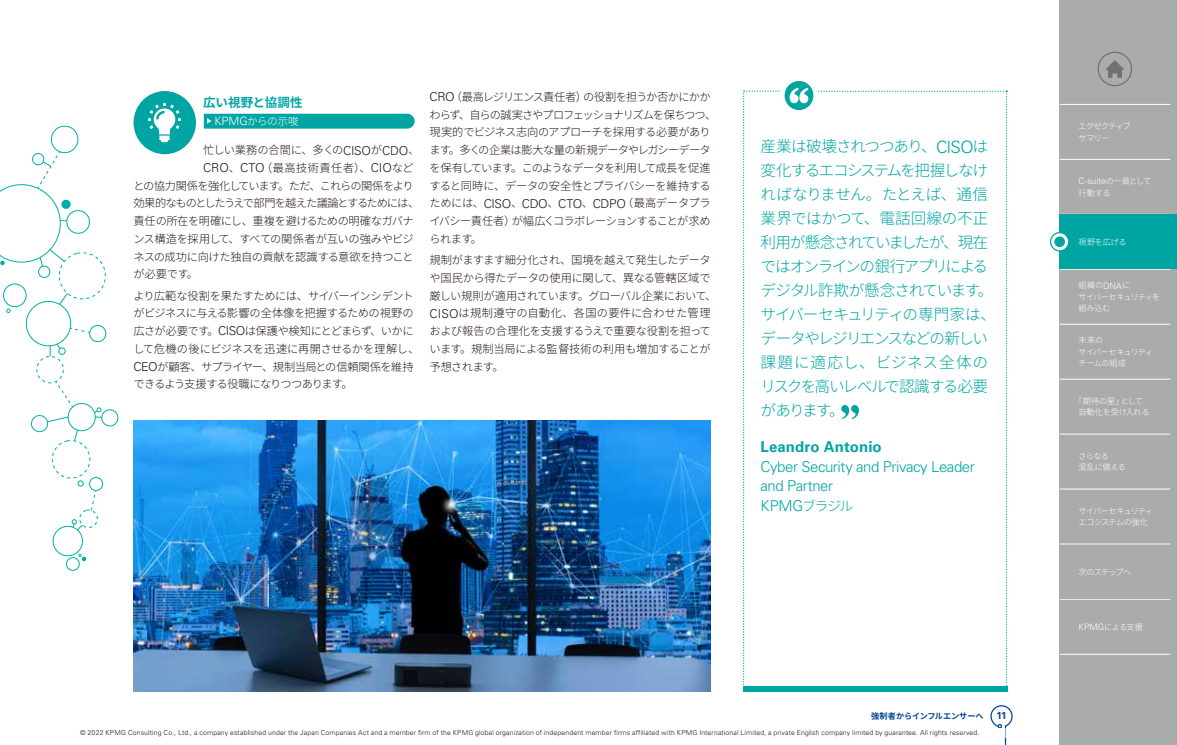
<style>
.page{position:relative;width:1177px;height:745px;background:#fff}
.page>*{position:absolute;margin:0;border:0;box-sizing:border-box;transform-origin:0 0}
.t1{font:300 15.62px/23.9px "Noto Sans CJ Kjp";letter-spacing:-.075em;color:#00a5a3}
.t2{font:300 15px/19.5px "Univers LT Std";letter-spacing:-.03em;color:#00a5a3}
.t3{font:700 15px "Univers LT Std";letter-spacing:.005em;color:#00a5a3}
.t4{font:700 12.5px "Noto Sans CJ Kjp";letter-spacing:.015em;color:#00a5a3}
.t5{font:300 11.25px/17.8px "Noto Sans CJ Kjp";letter-spacing:-.045em;color:#221815}
.t6{font:300 11.25px "Noto Sans CJ Kjp";letter-spacing:-.095em;color:#221815}
.t7{font:300 11.25px "Noto Sans CJ Kjp";letter-spacing:-.075em;color:#221815}
.t8{font:300 11.25px "Noto Sans CJ Kjp";letter-spacing:-.015em;color:#221815}
.t9{font:300 11.25px "Noto Sans CJ Kjp";letter-spacing:.03em;color:#221815}
.t10{font:300 10.62px "Noto Sans CJ Kjp";letter-spacing:-.04em;color:#fff}
.t11{font:700 10px "Univers LT Std";color:#004595}
.t12{font:300 8.88px "Univers LT Std";letter-spacing:-.015em;color:#fff}
.t13{font:300 8.12px/11.5px "Noto Sans CJ Kjp";letter-spacing:-.06em;color:#fff}
.t14{font:300 8.12px/11.5px "Noto Sans CJ Kjp";letter-spacing:-.025em;color:#fff}
.t15{font:700 8.12px "Noto Sans CJ Kjp";letter-spacing:-.005em;color:#004595}
.t16{font:300 8.12px/11.5px "Noto Sans CJ Kjp";letter-spacing:-.09em;color:#fff}
.t17{font:300 8.12px "Noto Sans CJ Kjp";letter-spacing:-.095em;color:#fff}
.t18{font:300 6.88px "Univers LT Std";letter-spacing:.02em;color:#221815}
.s1{font-family:"Univers LT Std";font-size:11.62px}
.s2{font-family:"Univers LT Std";font-size:12.25px}
.s3{font-family:"Univers LT Std";font-size:17px}
.s4{font-family:"Noto Sans CJ Kjp";font-size:13.75px}
.s5{font-family:"Noto Sans CJ Kjp";font-size:8.12px}
.s6{font-family:"Univers LT Std";font-size:8.88px}
</style>
<div class="page">
<svg style="left:782px;top:78px;width:33px;height:34px"></svg>
<div style="left:779px;top:76px;width:39px;height:39px;border:5px solid #fff;border-radius:50%"></div>
<img style="left:133px;top:420px;width:577px;height:271px">
<svg style="left:0;top:125px;width:119px;height:446px"></svg>
<div style="left:204px;top:114px;width:210px;height:14px;background:#00a5a3"></div>
<div style="left:133px;top:91px;width:63px;height:63px;background:#00a5a3;border-radius:50%"></div>
<svg style="left:148px;top:103px;width:33px;height:39px"></svg>
<svg style="left:743px;top:87px;width:264px;height:604px"></svg>
<svg style="left:990px;top:705px;width:23px;height:39px"></svg>
<div style="left:0;top:727px;width:1059px;height:10px;background:#fff"></div>
<div style="left:1059px;top:0;width:117px;height:744px;background:#aaabab"></div>
<hr style="left:1059px;top:653px;width:111px;height:1px;background:#fff">
<hr style="left:1059px;top:598px;width:111px;height:1px;background:#fff">
<hr style="left:1059px;top:159px;width:111px;height:1px;background:#fff">
<hr style="left:1059px;top:378px;width:111px;height:1px;background:#fff">
<hr style="left:1059px;top:269px;width:111px;height:1px;background:#fff">
<hr style="left:1059px;top:488px;width:111px;height:1px;background:#fff">
<hr style="left:1059px;top:433px;width:111px;height:1px;background:#fff">
<hr style="left:1059px;top:324px;width:111px;height:1px;background:#fff">
<hr style="left:1059px;top:543px;width:111px;height:1px;background:#fff">
<hr style="left:1059px;top:104px;width:111px;height:1px;background:#fff">
<div style="left:1097px;top:52px;width:35px;height:34px;border:1px solid #727171;border-radius:50%"></div>
<svg style="left:1106px;top:60px;width:18px;height:18px"></svg>
<div style="left:1059px;top:214px;width:117px;height:55px;background:#00a5a3"></div>
<svg style="left:1050px;top:232px;width:18px;height:19px"></svg>
<div style="left:1049px;top:232px;width:20px;height:19px;border:1px solid #00a5a3;border-radius:50%"></div>
<div style="left:1054px;top:236px;width:10px;height:11px;background:#00a5a3;border-radius:50%"></div>
<p class="t4" style="left:203px;top:96px;width:101px">広い視野と協調性</p>
<p class="t10" style="left:214px;top:115px;width:86px"><span class="s1">KPMG</span>からの示唆</p>
<p class="t8" style="left:203px;top:144px;width:218px">忙しい業務の合間に、多くの<span class="s2">CISO</span>が<span class="s2">CDO</span>、</p>
<p class="t9" style="left:203px;top:161px;width:212px"><span class="s2">CRO</span>、<span class="s2">CTO</span>（最高技術責任者）、<span class="s2">CIO</span>など</p>
<p class="t7" style="left:133px;top:179px;width:282px">との協力関係を強化しています。ただ、これらの関係をより</p>
<p class="t6" style="left:133px;top:197px;width:287px">効果的なものとしたうえで部門を越えた議論とするためには、</p>
<p class="t5" style="left:133px;top:212px;width:281px">責任の所在を明確にし、重複を避けるための明確なガバナ</p>
<p class="t5" style="left:133px;top:230px;width:282px">ンス構造を採用して、すべての関係者が互いの強みやビジ</p>
<p class="t5" style="left:133px;top:248px;width:281px">ネスの成功に向けた独自の貢献を認識する意欲を持つこと</p>
<p class="t5" style="left:133px;top:265px;width:66px">が必要です。</p>
<p class="t5" style="left:133px;top:287px;width:287px">より広範な役割を果たすためには、サイバーインシデントがビジネスに与える影響の全体像を把握するための視野の広さが必要です。<span class="s2">CISO</span>は保護や検知にとどまらず、いかにして危機の後にビジネスを迅速に再開させるかを理解し、<br><span class="s2">CEO</span>が顧客、サプライヤー、規制当局との信頼関係を維持できるよう支援する役職になりつつあります。</p>
<p class="t5" style="left:429px;top:88px;width:288px"><span class="s2">CRO</span>（最高レジリエンス責任者）の役割を担うか否かにかかわらず、自らの誠実さやプロフェッショナリズムを保ちつつ、現実的でビジネス志向のアプローチを採用する必要があります。多くの企業は膨大な量の新規データやレガシーデータを保有しています。このようなデータを利用して成長を促進すると同時に、データの安全性とプライバシーを維持するためには、<span class="s2">CISO</span>、<span class="s2">CDO</span>、<span class="s2">CTO</span>、<span class="s2">CDPO</span>（最高データプライバシー責任者）が幅広くコラボレーションすることが求められます。</p>
<p class="t5" style="left:429px;top:251px;width:288px">規制がますます細分化され、国境を越えて発生したデータや国民から得たデータの使用に関して、異なる管轄区域で厳しい規則が適用されています。グローバル企業において、<br><span class="s2">CISO</span>は規制遵守の自動化、各国の要件に合わせた管理および報告の合理化を支援するうえで重要な役割を担っています。規制当局による監督技術の利用も増加することが予想されます。</p>
<h1 class="t1" style="left:760px;top:135px;width:237px">産業は破壊されつつあり、<span class="s3">CISO</span>は変化するエコシステムを把握しなければなりません。たとえば、通信業界ではかつて、電話回線の不正利用が懸念されていましたが、現在ではオンラインの銀行アプリによるデジタル詐欺が懸念されています。サイバーセキュリティの専門家は、データやレジリエンスなどの新しい課題に適応し、ビジネス全体のリスクを高いレベルで認識する必要があります。</h1>
<h2 class="t3" style="left:760px;top:438px;width:123px">Leandro Antonio</h2>
<h2 class="t2" style="left:760px;top:456px;width:216px">Cyber Security and Privacy Leader and Partner<br>KPMG<span class="s4">ブラジル</span></h2>
<p class="t15" style="left:871px;top:711px;width:114px">強制者からインフルエンサーへ</p>
<p class="t11" style="left:996px;top:709px;width:12px">11</p>
<p class="t18" style="left:80px;top:728px;width:900px">© 2022 KPMG Consulting Co., Ltd., a company established under the Japan Companies Act and a member firm of the KPMG global organization of independent member firms affiliated with KPMG International Limited, a private English company limited by guarantee. All rights reserved.</p>
<p class="t16" style="left:1078px;top:121px;width:54px">エグゼクティブサマリー</p>
<p class="t12" style="left:1078px;top:176px;width:74px">C-suite<span class="s5">の一員として</span></p>
<p class="t13" style="left:1078px;top:187px;width:33px">行動する</p>
<p class="t13" style="left:1078px;top:236px;width:49px">視野を広げる</p>
<p class="t13" style="left:1078px;top:279px;width:83px">組織の<span class="s6">DNA</span>に<br>サイバーセキュリティを組み込む</p>
<p class="t13" style="left:1078px;top:334px;width:76px">未来の<br>サイバーセキュリティチームの組成</p>
<p class="t14" style="left:1078px;top:395px;width:72px;text-indent:-4px">「期待の星」として自動化を受け入れる</p>
<p class="t13" style="left:1078px;top:450px;width:49px">さらなる<br>混乱に備える</p>
<p class="t13" style="left:1078px;top:505px;width:76px">サイバーセキュリティエコシステムの強化</p>
<p class="t17" style="left:1078px;top:567px;width:54px">次のステップへ</p>
<p class="t13" style="left:1078px;top:621px;width:66px"><span class="s6">KPMG</span>による支援</p>
</div>
